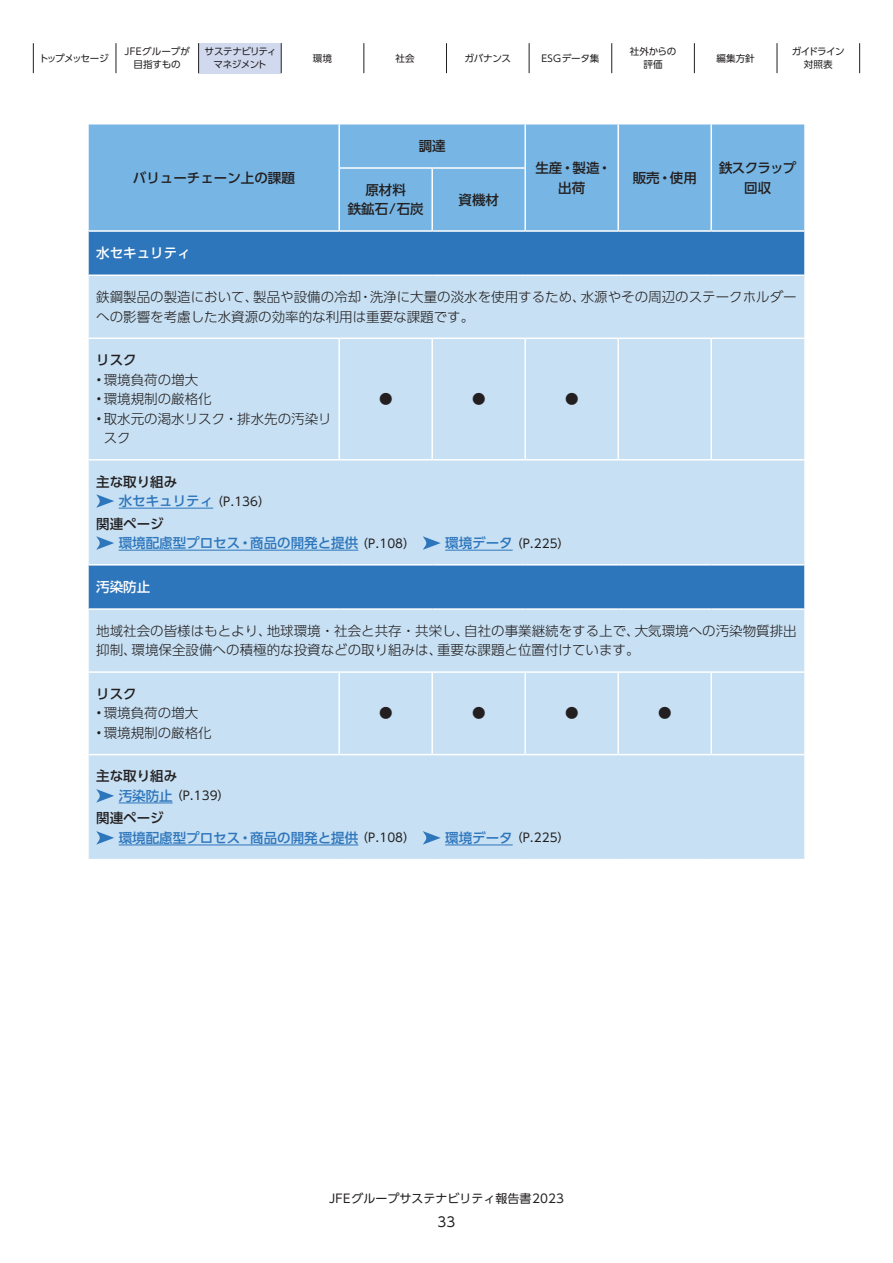
<style>
.page{position:relative;width:893px;height:1263px;background:#fff}
.page>*{position:absolute;margin:0;border:0;box-sizing:border-box;transform-origin:0 0}
.t1{font:300 13.5px/19.5px "UD Shin Go Pro";color:#231f20}
.t2{font:500 13.5px/19.5px "UD Shin Go Pro";color:#2e76bc}
.t3{font:500 13.5px/19.5px "UD Shin Go Pro";color:#231f20;text-align:center}
.t4{font:500 13.5px "UD Shin Go Pro";color:#fff}
.t5{font:13.5px "UD Shin Go Pro";color:#231f20}
.t6{font:12px "UD Shin Go Pro";color:#231f20}
.t7{font:9.6px/12.8px "UD Shin Go Pro";letter-spacing:-.06em;color:#231f20;text-align:center}
.t8{font:9.6px/12.8px "UD Shin Go Pro";letter-spacing:-.025em;color:#231f20;text-align:center}
.t9{font:9.6px/12.8px "UD Shin Go Pro";color:#231f20;text-align:center}
.t10{font:9.6px "UD Shin Go Pro";letter-spacing:-.115em;color:#231f20}
.t11{font:9.6px "UD Shin Go Pro";letter-spacing:.015em;color:#231f20}
.s1{color:#231f20}
.s2{font-weight:400;font-size:12px;color:#231f20}
.s3{font-weight:500;font-size:13.5px;color:#2e76bc}
</style>
<div class="page">
<div style="left:199px;top:43px;width:82px;height:30px;background:#d1d9ee"></div>
<hr style="left:33px;top:43px;width:1px;height:30px;background:#231f20">
<hr style="left:116px;top:43px;width:1px;height:30px;background:#231f20">
<hr style="left:198px;top:43px;width:1px;height:30px;background:#231f20">
<hr style="left:281px;top:43px;width:1px;height:30px;background:#231f20">
<hr style="left:364px;top:43px;width:1px;height:30px;background:#231f20">
<hr style="left:446px;top:43px;width:1px;height:30px;background:#231f20">
<hr style="left:529px;top:43px;width:1px;height:30px;background:#231f20">
<hr style="left:611px;top:43px;width:1px;height:30px;background:#231f20">
<hr style="left:694px;top:43px;width:1px;height:30px;background:#231f20">
<hr style="left:777px;top:43px;width:1px;height:30px;background:#231f20">
<hr style="left:859px;top:43px;width:1px;height:30px;background:#231f20">
<div style="left:89px;top:124px;width:715px;height:106px;background:#77b6e4"></div>
<div style="left:89px;top:232px;width:715px;height:42px;background:#2e76bc"></div>
<svg style="left:89px;top:276px;width:715px;height:583px;background:#bbd8ee"></svg>
<hr style="left:338px;top:124px;width:2px;height:43px;background:#fff">
<hr style="left:338px;top:169px;width:2px;height:61px;background:#fff">
<hr style="left:524px;top:124px;width:2px;height:43px;background:#fff">
<hr style="left:431px;top:169px;width:2px;height:61px;background:#fff">
<hr style="left:524px;top:169px;width:2px;height:61px;background:#fff">
<hr style="left:89px;top:337px;width:250px;height:2px;background:#fff">
<hr style="left:339px;top:337px;width:93px;height:2px;background:#fff">
<hr style="left:338px;top:339px;width:2px;height:120px;background:#fff">
<hr style="left:432px;top:337px;width:93px;height:2px;background:#fff">
<hr style="left:431px;top:339px;width:2px;height:120px;background:#fff">
<hr style="left:525px;top:337px;width:93px;height:2px;background:#fff">
<hr style="left:524px;top:339px;width:2px;height:120px;background:#fff">
<hr style="left:618px;top:337px;width:93px;height:2px;background:#fff">
<hr style="left:711px;top:337px;width:93px;height:2px;background:#fff">
<hr style="left:89px;top:459px;width:250px;height:1px;background:#fff">
<hr style="left:339px;top:459px;width:93px;height:1px;background:#fff">
<hr style="left:432px;top:459px;width:93px;height:1px;background:#fff">
<hr style="left:525px;top:459px;width:93px;height:1px;background:#fff">
<hr style="left:618px;top:459px;width:93px;height:1px;background:#fff">
<hr style="left:711px;top:459px;width:93px;height:1px;background:#fff">
<hr style="left:89px;top:564px;width:250px;height:2px;background:#fff">
<hr style="left:339px;top:564px;width:93px;height:2px;background:#fff">
<hr style="left:432px;top:564px;width:93px;height:2px;background:#fff">
<hr style="left:525px;top:564px;width:93px;height:2px;background:#fff">
<hr style="left:618px;top:564px;width:93px;height:2px;background:#fff">
<hr style="left:711px;top:564px;width:93px;height:2px;background:#fff">
<hr style="left:89px;top:608px;width:250px;height:2px;background:#fff">
<hr style="left:339px;top:608px;width:93px;height:2px;background:#fff">
<hr style="left:432px;top:608px;width:93px;height:2px;background:#fff">
<hr style="left:525px;top:608px;width:93px;height:2px;background:#fff">
<hr style="left:618px;top:608px;width:93px;height:2px;background:#fff">
<hr style="left:711px;top:608px;width:93px;height:2px;background:#fff">
<hr style="left:89px;top:671px;width:250px;height:2px;background:#fff">
<hr style="left:339px;top:671px;width:93px;height:2px;background:#fff">
<hr style="left:338px;top:673px;width:2px;height:81px;background:#fff">
<hr style="left:432px;top:671px;width:93px;height:2px;background:#fff">
<hr style="left:431px;top:673px;width:2px;height:81px;background:#fff">
<hr style="left:525px;top:671px;width:93px;height:2px;background:#fff">
<hr style="left:524px;top:673px;width:2px;height:81px;background:#fff">
<hr style="left:618px;top:671px;width:93px;height:2px;background:#fff">
<hr style="left:711px;top:671px;width:93px;height:2px;background:#fff">
<hr style="left:89px;top:754px;width:250px;height:1px;background:#fff">
<hr style="left:339px;top:754px;width:93px;height:1px;background:#fff">
<hr style="left:432px;top:754px;width:93px;height:1px;background:#fff">
<hr style="left:525px;top:754px;width:93px;height:1px;background:#fff">
<hr style="left:618px;top:754px;width:93px;height:1px;background:#fff">
<hr style="left:711px;top:754px;width:93px;height:1px;background:#fff">
<hr style="left:617px;top:124px;width:2px;height:44px;background:#fff">
<hr style="left:710px;top:124px;width:2px;height:44px;background:#fff">
<hr style="left:617px;top:168px;width:2px;height:62px;background:#fff">
<hr style="left:710px;top:168px;width:2px;height:62px;background:#fff">
<hr style="left:338px;top:167px;width:94px;height:2px;background:#fff">
<hr style="left:432px;top:167px;width:94px;height:2px;background:#fff">
<hr style="left:617px;top:339px;width:2px;height:120px;background:#fff">
<hr style="left:710px;top:339px;width:2px;height:120px;background:#fff">
<hr style="left:617px;top:673px;width:2px;height:81px;background:#fff">
<hr style="left:710px;top:673px;width:2px;height:81px;background:#fff">
<hr style="left:119px;top:508px;width:94px;height:1px;background:#2e76bc">
<hr style="left:119px;top:550px;width:239px;height:1px;background:#2e76bc">
<hr style="left:445px;top:550px;width:68px;height:1px;background:#2e76bc">
<svg style="left:96px;top:494px;width:18px;height:14px"></svg>
<svg style="left:96px;top:536px;width:18px;height:14px"></svg>
<svg style="left:423px;top:536px;width:18px;height:14px"></svg>
<hr style="left:119px;top:803px;width:54px;height:1px;background:#2e76bc">
<hr style="left:119px;top:845px;width:239px;height:1px;background:#2e76bc">
<hr style="left:445px;top:845px;width:68px;height:1px;background:#2e76bc">
<svg style="left:96px;top:789px;width:18px;height:14px"></svg>
<svg style="left:96px;top:831px;width:18px;height:14px"></svg>
<svg style="left:423px;top:831px;width:18px;height:14px"></svg>
<p class="t10" style="left:39px;top:50px;width:71px">トップメッセージ</p>
<p class="t9" style="left:125px;top:45px;width:67px">JFEグループが目指すもの</p>
<p class="t7" style="left:205px;top:45px;width:73px">サステナビリティマネジメント</p>
<p class="t8" style="left:313px;top:51px;width:21px">環境</p>
<p class="t8" style="left:396px;top:51px;width:21px">社会</p>
<p class="t8" style="left:464px;top:51px;width:48px">ガバナンス</p>
<p class="t11" style="left:541px;top:50px;width:60px">ESGデータ集</p>
<p class="t8" style="left:630px;top:45px;width:48px">社外からの評価</p>
<p class="t8" style="left:716px;top:51px;width:40px">編集方針</p>
<p class="t7" style="left:792px;top:45px;width:55px">ガイドライン対照表</p>
<p class="t3" style="left:133px;top:168px;width:163px">バリューチェーン上の課題</p>
<p class="t3" style="left:419px;top:136px;width:28px">調達</p>
<p class="t3" style="left:719px;top:158px;width:78px">鉄スクラップ</p>
<p class="t3" style="left:535px;top:158px;width:77px">生産・製造・出荷</p>
<p class="t3" style="left:633px;top:168px;width:66px">販売・使用</p>
<p class="t3" style="left:365px;top:180px;width:42px">原材料</p>
<p class="t3" style="left:744px;top:177px;width:29px">回収</p>
<p class="t3" style="left:348px;top:199px;width:78px">鉄鉱石/石炭</p>
<p class="t3" style="left:458px;top:189px;width:42px">資機材</p>
<p class="t4" style="left:96px;top:242px;width:96px">水セキュリティ</p>
<p class="t1" style="left:96px;top:287px;width:702px">鉄鋼製品の製造において、製品や設備の冷却・洗浄に大量の淡水を使用するため、水源やその周辺のステークホルダーへの影響を考慮した水資源の効率的な利用は重要な課題です。</p>
<p class="t3" style="left:96px;top:350px;width:42px">リスク</p>
<p class="t1" style="left:96px;top:369px;width:104px">•環境負荷の増大</p>
<p class="t1" style="left:96px;top:389px;width:117px">•環境規制の厳格化</p>
<p class="t1" style="left:104px;top:408px;width:230px;text-indent:-8px">•取水元の渇水リスク・排水先の汚染リスク</p>
<p class="t1" style="left:379px;top:389px;width:15px">●</p>
<p class="t1" style="left:472px;top:389px;width:15px">●</p>
<p class="t1" style="left:565px;top:389px;width:15px">●</p>
<p class="t2" style="left:119px;top:471px;width:153px;text-indent:-22px"><span class="s1">主な取り組み<br></span>水セキュリティ <span class="s2">（P.136）</span></p>
<p class="t2" style="left:119px;top:513px;width:298px;text-indent:-22px"><span class="s1">関連ページ<br></span>環境配慮型プロセス・商品の開発と提供 <span class="s2">（P.108）</span></p>
<p class="t6" style="left:445px;top:533px;width:126px"><span class="s3">環境データ</span> （P.225）</p>
<p class="t4" style="left:96px;top:576px;width:55px">汚染防止</p>
<p class="t1" style="left:96px;top:621px;width:702px">地域社会の皆様はもとより、地球環境・社会と共存・共栄し、自社の事業継続をする上で、大気環境への汚染物質排出抑制、環境保全設備への積極的な投資などの取り組みは、重要な課題と位置付けています。</p>
<p class="t3" style="left:96px;top:684px;width:42px">リスク</p>
<p class="t1" style="left:96px;top:703px;width:104px">•環境負荷の増大</p>
<p class="t1" style="left:96px;top:723px;width:117px">•環境規制の厳格化</p>
<p class="t1" style="left:379px;top:703px;width:15px">●</p>
<p class="t1" style="left:472px;top:703px;width:15px">●</p>
<p class="t1" style="left:565px;top:703px;width:15px">●</p>
<p class="t1" style="left:658px;top:703px;width:15px">●</p>
<p class="t3" style="left:96px;top:766px;width:82px">主な取り組み</p>
<p class="t6" style="left:119px;top:786px;width:112px"><span class="s3">汚染防止</span> （P.139）</p>
<p class="t2" style="left:119px;top:808px;width:298px;text-indent:-22px"><span class="s1">関連ページ<br></span>環境配慮型プロセス・商品の開発と提供 <span class="s2">（P.108）</span></p>
<p class="t6" style="left:445px;top:828px;width:126px"><span class="s3">環境データ</span> （P.225）</p>
<p class="t6" style="left:329px;top:1188px;width:236px">JFEグループサステナビリティ報告書2023</p>
<p class="t5" style="left:438px;top:1211px;width:19px">33</p>
</div>
